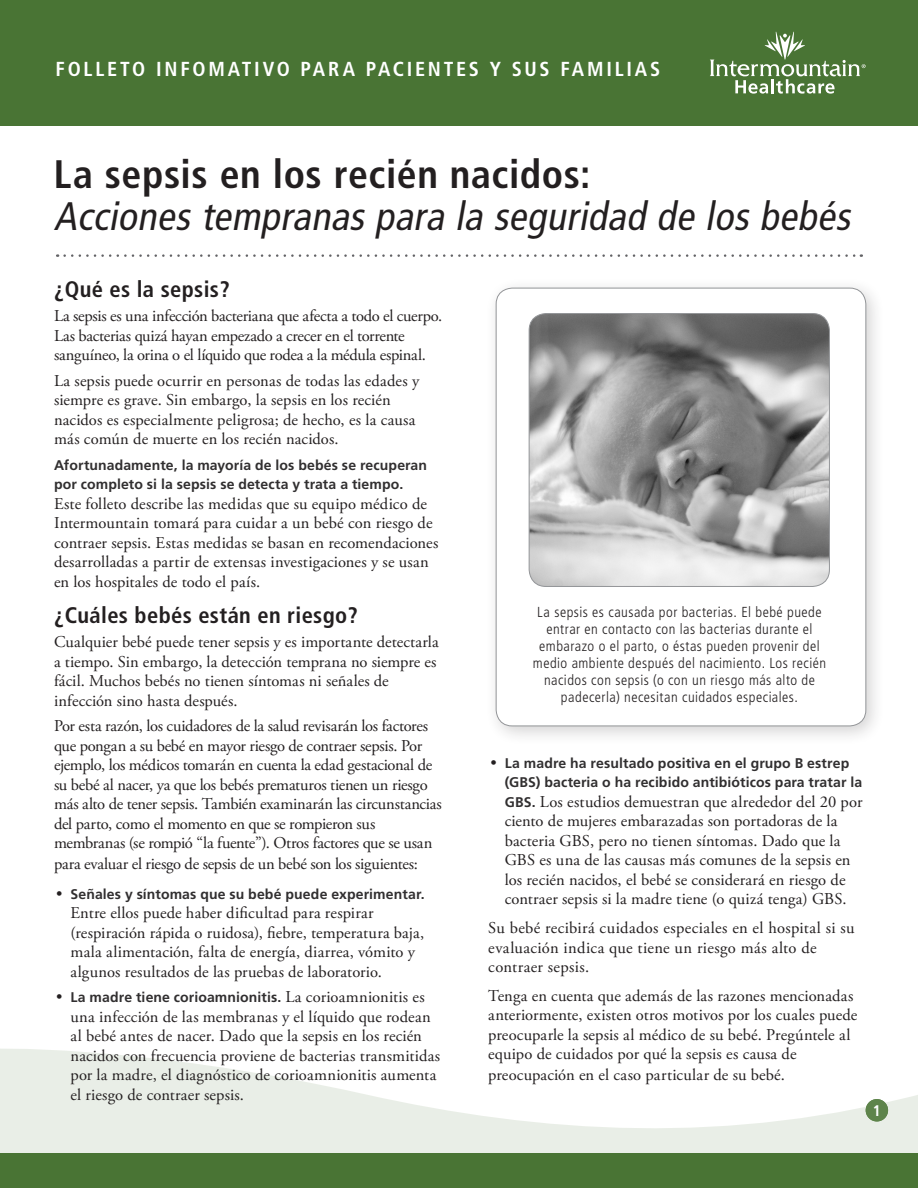
<style>
.page{position:relative;width:918px;height:1188px;background:#fff}
.page>*{position:absolute;margin:0;border:0;box-sizing:border-box;transform-origin:0 0}
.t1{font:italic condensed 39.75px/42px "Frutiger LT Std";color:#231f20}
.Level_1{font:700 condensed 22.5px "Frutiger LT Std";letter-spacing:.015em;color:#231f20}
.t2{font:700 condensed 20.25px "Frutiger LT Std";letter-spacing:.135em;color:#fff}
.Main{font:16.5px/19.5px "Adobe Garamond Pro";color:#231f20}
.Main-2{font:16.5px/19.5px "Adobe Garamond Pro";letter-spacing:-.02em;color:#231f20}
.Main-3{font:16.5px/19.5px "Adobe Garamond Pro";letter-spacing:.025em;color:#231f20}
.t3{font:700 condensed 15.45px "Frutiger LT Std";color:#fff}
.sentence_case_-_left{font:300 condensed 14.55px/17px "Frutiger LT Std";letter-spacing:.035em;color:#231f20;text-align:center}
.Main-4{font:700 14.1px/19.5px "Frutiger LT Std";letter-spacing:.01em;color:#312f30}
.s1{font-weight:700;font-style:normal}
.s2{font-family:"Adobe Garamond Pro";font-weight:400;font-size:16.5px;color:#231f20}
.s3{font-family:"Frutiger LT Std";font-weight:700;font-size:14.1px;color:#312f30}
</style>
<div class="page">
<svg style="left:0;top:1049px;width:918px;height:105px;fill:#e9eee7"></svg>
<div style="left:0;top:1154px;width:918px;height:34px;background:#497434"></div>
<div style="left:866px;top:1099px;width:22px;height:22px;background:#5e844b;border-radius:50%"></div>
<div style="left:0;top:0;width:918px;height:126px;background:#497434"></div>
<svg style="left:710px;top:32px;width:156px;height:62px"></svg>
<div style="left:485px;top:277px;width:401px;height:469px;background:#231f20;opacity:.2"></div>
<div style="left:496px;top:288px;width:370px;height:438px;background:#fff;border-radius:16px"></div>
<img style="left:529px;top:314px;width:300px;height:272px">
<div style="left:529px;top:313px;width:301px;height:274px;border:1px solid #939598;border-radius:17px"></div>
<svg style="left:65px;top:254px;width:797px;height:3px"></svg>
<p class="t2" style="left:56px;top:57px;width:606px">FOLLETO INFOMATIVO PARA PACIENTES Y SUS FAMILIAS</p>
<p class="t1" style="left:54px;top:154px;width:806px"><span class="s1">La sepsis en los recién nacidos:<br></span>Acciones tempranas para la seguridad de los bebés</p>
<p class="Level_1" style="left:54px;top:276px;width:177px">¿Qué es la sepsis?</p>
<p class="Main-2" style="left:54px;top:307px;width:390px">La sepsis es una infección bacteriana que afecta a todo el cuerpo.<br>Las bacterias quizá hayan empezado a crecer en el torrente sanguíneo, la orina o el líquido que rodea a la médula espinal.</p>
<p class="Main" style="left:54px;top:371px;width:367px">La sepsis puede ocurrir en personas de todas las edades y siempre es grave. Sin embargo, la sepsis en los recién nacidos es especialmente peligrosa; de hecho, es la causa más común de muerte en los recién nacidos.</p>
<p class="Main-4" style="left:54px;top:455px;width:375px">Afortunadamente, la mayoría de los bebés se recuperan por completo si la sepsis se detecta y trata a tiempo.</p>
<p class="Main" style="left:54px;top:494px;width:386px">Este folleto describe las medidas que su equipo médico de Intermountain tomará para cuidar a un bebé con riesgo de contraer sepsis. Estas medidas se basan en recomendaciones desarrolladas a partir de extensas investigaciones y se usan en los hospitales de todo el país.</p>
<p class="Level_1" style="left:54px;top:602px;width:306px">¿Cuáles bebés están en riesgo?</p>
<p class="Main" style="left:54px;top:633px;width:386px">Cualquier bebé puede tener sepsis y es importante detectarla a tiempo. Sin embargo, la detección temprana no siempre es fácil. Muchos bebés no tienen síntomas ni señales de infección sino hasta después.</p>
<p class="Main" style="left:54px;top:717px;width:389px">Por esta razón, los cuidadores de la salud revisarán los factores que pongan a su bebé en mayor riesgo de contraer sepsis. Por ejemplo, los médicos tomarán en cuenta la edad gestacional de su bebé al nacer, ya que los bebés prematuros tienen un riesgo más alto de tener sepsis. También examinarán las circunstancias del parto, como el momento en que se rompieron sus membranas (se rompió “la fuente”). Otros factores que se usan para evaluar el riesgo de sepsis de un bebé son los siguientes:</p>
<p class="Main-4" style="left:56px;top:884px;width:370px"><span class="s2">•</span> Señales y síntomas que su bebé puede experimentar.</p>
<p class="Main" style="left:70px;top:904px;width:355px">Entre ellos puede haber dificultad para respirar (respiración rápida o ruidosa), fiebre, temperatura baja, mala alimentación, falta de energía, diarrea, vómito y algunos resultados de las pruebas de laboratorio.</p>
<p class="Main-4" style="left:56px;top:988px;width:370px"><span class="s2">•</span> La madre tiene corioamnionitis. <span class="s2">La corioamnionitis es</span></p>
<p class="Main" style="left:70px;top:1007px;width:371px">una infección de las membranas y el líquido que rodean al bebé antes de nacer. Dado que la sepsis en los recién nacidos con frecuencia proviene de bacterias transmitidas por la madre, el diagnóstico de corioamnionitis aumenta el riesgo de contraer sepsis.</p>
<p class="sentence_case_-_left" style="left:533px;top:604px;width:295px">La sepsis es causada por bacterias. El bebé puede entrar en contacto con las bacterias durante el embarazo o el parto, o éstas pueden provenir del medio ambiente después del nacimiento. Los recién nacidos con sepsis (o con un riesgo más alto de padecerla) necesitan cuidados especiales.</p>
<p class="Main-4" style="left:505px;top:753px;width:359px;text-indent:-14px"><span class="s2">•</span> La madre ha resultado positiva en el grupo B estrep (GBS) bacteria o ha recibido antibióticos para tratar la</p>
<p class="Main" style="left:505px;top:792px;width:359px"><span class="s3">GBS.</span> Los estudios demuestran que alrededor del 20 por ciento de mujeres embarazadas son portadoras de la bacteria GBS, pero no tienen síntomas. Dado que la GBS es una de las causas más comunes de la sepsis en los recién nacidos, el bebé se considerará en riesgo de contraer sepsis si la madre tiene (o quizá tenga) GBS.</p>
<p class="Main-3" style="left:488px;top:919px;width:368px">Su bebé recibirá cuidados especiales en el hospital si su evaluación indica que tiene un riesgo más alto de contraer sepsis.</p>
<p class="Main" style="left:488px;top:986px;width:371px">Tenga en cuenta que además de las razones mencionadas anteriormente, existen otros motivos por los cuales puede preocuparle la sepsis al médico de su bebé. Pregúntele al equipo de cuidados por qué la sepsis es causa de</p>
<p class="Main" style="left:488px;top:1066px;width:298px">preocupación en el caso particular de su bebé.</p>
<p class="t3" style="left:873px;top:1101px;width:10px">1</p>
</div>
